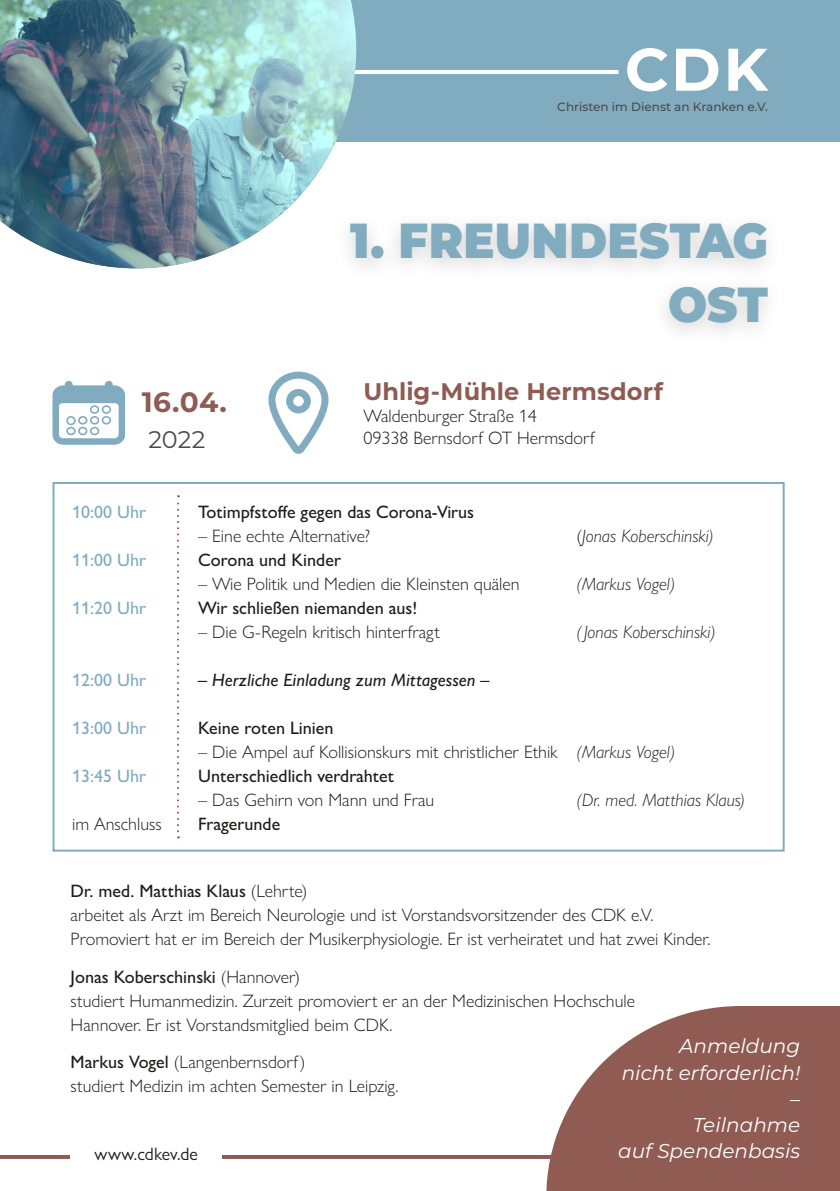
<style>
.page{position:relative;width:840px;height:1191px;background:#fff}
.page>*{position:absolute;margin:0;border:0;box-sizing:border-box;transform-origin:0 0}
.t1{font:700 60px "Montserrat";color:#fff}
.t2{font:900 49.2px "Montserrat";letter-spacing:.005em;color:#81acbf;scale:.94 1}
.Oprt{font:700 28px "Montserrat";color:#8f5b53}
.Oprt-2{font:700 24px "Montserrat";letter-spacing:.005em;color:#8f5b53}
.Oprt-3{font:24px "Montserrat";color:#4b4b4a}
.t3{font:italic 20px/26px "Montserrat";color:#fff;text-align:right}
.Fließtext_sFler{font:300 18px "Gill Sans Nova";color:#1d1d1b}
.Fließtext_sFler-2{font:500 18px "Gill Sans Nova";color:#1d1d1b}
.Fließtext_sFler-3{font:italic 300 18px "Gill Sans Nova";color:#1d1d1b}
.Fließtext_sFler-4{font:500 18px "Gill Sans Nova";color:#81acbf}
.Fließtext_sFler-5{font:italic 500 18px "Gill Sans Nova";color:#1d1d1b}
.t4{font:18px "Gill Sans Nova";color:#1d1d1b}
.t5{font:500 12px "Montserrat";color:#4b4b4a}
.s1{font-style:normal}
.s2{font-style:italic}
.s3{font-weight:300}
.s4{font-weight:500}
</style>
<div class="page">
<div style="left:108px;top:0;width:731px;height:142px;background:#81acbf"></div>
<hr style="left:342px;top:70px;width:276px;height:4px;background:#fff">
<img style="left:0;top:0;width:356px;height:268px">
<hr style="left:0;top:1155px;width:839px;height:4px;background:#8f5b53">
<svg style="left:268px;top:371px;width:61px;height:83px"></svg>
<div style="left:52px;top:385px;width:73px;height:60px;border:6px solid #81acbf;border-radius:7px"></div>
<div style="left:90px;top:405px;width:9px;height:9px;border:2px solid #81acbf;border-radius:50%"></div>
<div style="left:102px;top:405px;width:9px;height:9px;border:2px solid #81acbf;border-radius:50%"></div>
<div style="left:90px;top:416px;width:9px;height:8px;border:2px solid #81acbf;border-radius:50%"></div>
<div style="left:102px;top:416px;width:9px;height:8px;border:2px solid #81acbf;border-radius:50%"></div>
<div style="left:66px;top:416px;width:10px;height:9px;border:2px solid #81acbf;border-radius:50%"></div>
<div style="left:78px;top:416px;width:9px;height:8px;border:2px solid #81acbf;border-radius:50%"></div>
<div style="left:66px;top:427px;width:10px;height:8px;border:2px solid #81acbf;border-radius:50%"></div>
<div style="left:78px;top:427px;width:9px;height:8px;border:2px solid #81acbf;border-radius:50%"></div>
<div style="left:90px;top:427px;width:9px;height:8px;border:2px solid #81acbf;border-radius:50%"></div>
<svg style="left:53px;top:385px;width:71px;height:23px"></svg>
<div style="left:71px;top:1146px;width:151px;height:17px;background:#fff"></div>
<svg style="left:177px;top:495px;width:2px;height:343px"></svg>
<div style="left:332px;top:211px;width:451px;height:134px;background:#4b4b4a;opacity:.23"></div>
<div style="left:52px;top:482px;width:732px;height:369px;border:2px solid #81acbf"></div>
<svg style="left:546px;top:1006px;width:191px;height:185px;fill:#8f5b53"></svg>
<div style="left:737px;top:1006px;width:102px;height:185px;background:#8f5b53"></div>
<p class="t1" style="left:624px;top:26px;width:144px">CDK</p>
<p class="t5" style="left:557px;top:98px;width:212px">Christen im Dienst an Kranken e.V.</p>
<p class="Oprt" style="left:142px;top:382px;width:86px">16.04.</p>
<p class="Oprt-3" style="left:148px;top:423px;width:59px">2022</p>
<p class="t2" style="left:350px;top:204px;width:445px">1. FREUNDESTAG</p>
<p class="t2" style="left:667px;top:268px;width:108px">OST</p>
<p class="Oprt-2" style="left:363px;top:374px;width:301px">Uhlig-Mühle Hermsdorf</p>
<p class="Fließtext_sFler" style="left:363px;top:405px;width:175px">Waldenburger Straße 14</p>
<p class="Fließtext_sFler" style="left:363px;top:426px;width:233px">09338 Bernsdorf OT Hermsdorf</p>
<p class="Fließtext_sFler-4" style="left:72px;top:501px;width:76px">10:00 Uhr</p>
<p class="Fließtext_sFler-2" style="left:198px;top:501px;width:277px">Totimpfstoffe gegen das Corona-Virus</p>
<p class="Fließtext_sFler" style="left:198px;top:525px;width:173px">– Eine echte Alternative?</p>
<p class="Fließtext_sFler-3" style="left:576px;top:525px;width:139px"><span class="s1">(</span>Jonas Koberschinski)</p>
<p class="Fließtext_sFler-4" style="left:72px;top:549px;width:76px">11:00 Uhr</p>
<p class="Fließtext_sFler-2" style="left:198px;top:549px;width:144px">Corona und Kinder</p>
<p class="Fließtext_sFler" style="left:198px;top:573px;width:323px">– Wie Politik und Medien die Kleinsten quälen</p>
<p class="Fließtext_sFler-3" style="left:576px;top:573px;width:100px">(Markus Vogel)</p>
<p class="Fließtext_sFler-4" style="left:72px;top:597px;width:76px">11:20 Uhr</p>
<p class="Fließtext_sFler-2" style="left:198px;top:597px;width:220px">Wir schließen niemanden aus!</p>
<p class="Fließtext_sFler" style="left:198px;top:621px;width:243px">– Die G-Regeln kritisch hinterfragt</p>
<p class="Fließtext_sFler-3" style="left:576px;top:621px;width:140px">(Jonas Koberschinski)</p>
<p class="Fließtext_sFler-4" style="left:72px;top:669px;width:76px">12:00 Uhr</p>
<p class="Fließtext_sFler-5" style="left:198px;top:669px;width:292px">– Herzliche Einladung zum Mittagessen –</p>
<p class="Fließtext_sFler-4" style="left:72px;top:717px;width:76px">13:00 Uhr</p>
<p class="Fließtext_sFler-2" style="left:198px;top:717px;width:137px">Keine roten Linien</p>
<p class="Fließtext_sFler" style="left:198px;top:741px;width:478px">– Die Ampel auf Kollisionskurs mit christlicher Ethik <span class="s2">(Markus Vogel)</span></p>
<p class="Fließtext_sFler-4" style="left:72px;top:765px;width:76px">13:45 Uhr</p>
<p class="Fließtext_sFler-2" style="left:198px;top:765px;width:197px">Unterschiedlich verdrahtet</p>
<p class="Fließtext_sFler" style="left:198px;top:789px;width:237px">– Das Gehirn von Mann und Frau</p>
<p class="Fließtext_sFler-3" style="left:576px;top:789px;width:170px">(Dr. med. Matthias Klaus)</p>
<p class="Fließtext_sFler" style="left:72px;top:813px;width:91px">im Anschluss</p>
<p class="Fließtext_sFler-2" style="left:198px;top:813px;width:84px">Fragerunde</p>
<p class="Fließtext_sFler-2" style="left:71px;top:880px;width:238px">Dr. med. Matthias Klaus <span class="s3">(Lehrte)</span></p>
<p class="Fließtext_sFler" style="left:71px;top:904px;width:584px">arbeitet als Arzt im Bereich Neurologie und ist Vorstandsvorsitzender des CDK e.V.</p>
<p class="Fließtext_sFler" style="left:71px;top:928px;width:641px">Promoviert hat er im Bereich der Musikerphysiologie. Er ist verheiratet und hat zwei Kinder.</p>
<p class="Fließtext_sFler-2" style="left:71px;top:965px;width:231px">Jonas Koberschinski <span class="s3">(Hannover)</span></p>
<p class="Fließtext_sFler" style="left:71px;top:989px;width:565px">studiert Humanmedizin. Zurzeit promoviert er an der Medizinischen Hochschule</p>
<p class="Fließtext_sFler" style="left:71px;top:1013px;width:323px">Hannover. Er ist Vorstandsmitglied beim CDK.</p>
<p class="Fließtext_sFler" style="left:71px;top:1051px;width:236px"><span class="s4">Markus Vogel</span> (Langenbernsdorf)</p>
<p class="Fließtext_sFler" style="left:71px;top:1075px;width:329px">studiert Medizin im achten Semester in Leipzig.</p>
<p class="t3" style="left:678px;top:1032px;width:122px">Anmeldung</p>
<p class="t3" style="left:621px;top:1058px;width:180px">nicht erforderlich!</p>
<p class="t3" style="left:789px;top:1084px;width:11px">–</p>
<p class="t3" style="left:618px;top:1110px;width:183px">Teilnahme<br>auf Spendenbasis</p>
<p class="t4" style="left:94px;top:1142px;width:105px">www.cdkev.de</p>
</div>
